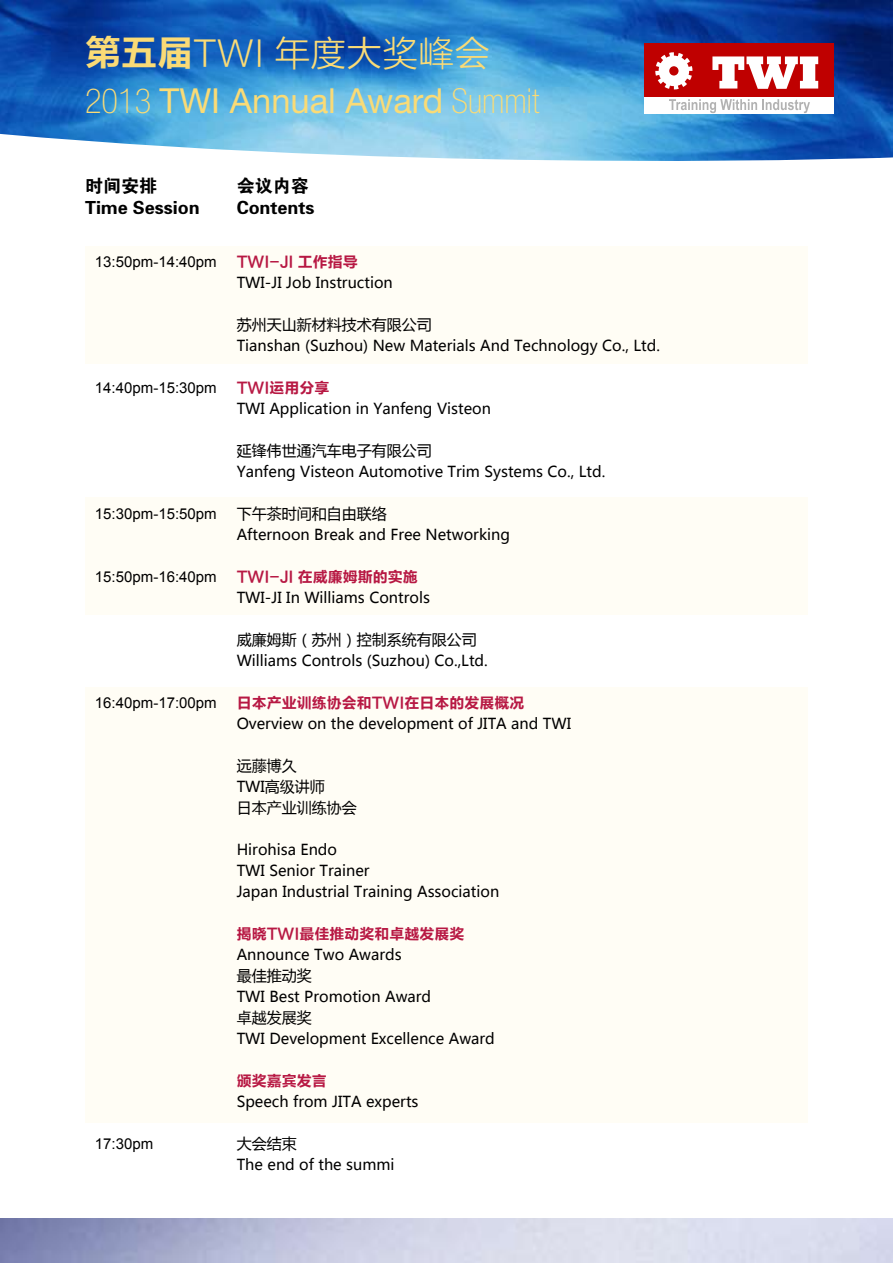
<style>
.page{position:relative;width:893px;height:1263px;background:#fff}
.page>*{position:absolute;margin:0;border:0;box-sizing:border-box;transform-origin:0 0}
.t1{font:36px "FZLTXHK";color:#fadb76}
.t2{font:34.5px "Helvetica Neue LT Std";color:#fadb76}
.t3{font:18px/21.6px "FZDHTJW GB1 0";color:#000}
.t4{font:15px/21px "Microsoft Ya Hei";color:#000}
.t5{font:15px "Arial";color:#000}
.t6{font:15px "FZLTCHK GBK1 0";color:#b71843}
.s1{font-family:"FZLTCHK GBK1 0"}
.s2{font-weight:100;font-stretch:condensed}
</style>
<div class="page">
<img style="left:0;top:0;width:892px;height:161px">
<div style="left:644px;top:44px;width:189px;height:54px;background:#bf0000"></div>
<div style="left:644px;top:97px;width:189px;height:17px;background:#fff"></div>
<svg style="left:712px;top:56px;width:106px;height:33px"></svg>
<svg style="left:669px;top:99px;width:141px;height:14px"></svg>
<svg style="left:655px;top:52px;width:37px;height:37px"></svg>
<div style="left:85px;top:497px;width:723px;height:117px;background:#fffdf5"></div>
<div style="left:85px;top:687px;width:723px;height:436px;background:#fffdf5"></div>
<div style="left:85px;top:246px;width:723px;height:117px;background:#fffdf5"></div>
<h1 class="t1" style="left:85px;top:34px;width:407px"><span class="s1">第五届</span>TWI 年度大奖峰会</h1>
<h2 class="t2" style="left:85px;top:80px;width:455px"><span class="s2">2013</span> TWI Annual Award <span class="s2">Summit</span></h2>
<p class="t3" style="left:85px;top:176px;width:116px">时间安排<br>Time Session</p>
<p class="t3" style="left:237px;top:176px;width:79px">会议内容<br>Contents</p>
<p class="t5" style="left:95px;top:252px;width:123px">13:50pm-14:40pm</p>
<p class="t5" style="left:95px;top:378px;width:123px">14:40pm-15:30pm</p>
<p class="t5" style="left:95px;top:504px;width:123px">15:30pm-15:50pm</p>
<p class="t5" style="left:95px;top:567px;width:123px">15:50pm-16:40pm</p>
<p class="t5" style="left:95px;top:693px;width:123px">16:40pm-17:00pm</p>
<p class="t5" style="left:95px;top:1134px;width:60px">17:30pm</p>
<p class="t6" style="left:237px;top:253px;width:123px">TWI-JI 工作指导</p>
<p class="t4" style="left:237px;top:271px;width:158px">TWI-JI Job Instruction</p>
<p class="t4" style="left:237px;top:313px;width:425px">苏州天山新材料技术有限公司<br>Tianshan (Suzhou) New Materials And Technology Co., Ltd.</p>
<p class="t6" style="left:237px;top:379px;width:94px">TWI运用分享</p>
<p class="t4" style="left:237px;top:397px;width:256px">TWI Application in Yanfeng Visteon</p>
<p class="t4" style="left:237px;top:439px;width:370px">延锋伟世通汽车电子有限公司<br>Yanfeng Visteon Automotive Trim Systems Co., Ltd.</p>
<p class="t4" style="left:237px;top:502px;width:275px">下午茶时间和自由联络<br>Afternoon Break and Free Networking</p>
<p class="t6" style="left:237px;top:568px;width:183px">TWI-JI 在威廉姆斯的实施</p>
<p class="t4" style="left:237px;top:586px;width:195px">TWI-JI In Williams Controls</p>
<p class="t4" style="left:237px;top:628px;width:253px">威廉姆斯（苏州）控制系统有限公司<br>Williams Controls (Suzhou) Co.,Ltd.</p>
<p class="t6" style="left:237px;top:694px;width:289px">日本产业训练协会和TWI在日本的发展概况</p>
<p class="t4" style="left:237px;top:712px;width:336px">Overview on the development of JITA and TWI</p>
<p class="t4" style="left:237px;top:754px;width:121px">远藤博久<br>TWI高级讲师<br>日本产业训练协会</p>
<p class="t4" style="left:237px;top:838px;width:264px">Hirohisa Endo<br>TWI Senior Trainer<br>Japan Industrial Training Association</p>
<p class="t6" style="left:237px;top:925px;width:229px">揭晓TWI最佳推动奖和卓越发展奖</p>
<p class="t4" style="left:237px;top:943px;width:260px">Announce Two Awards<br>最佳推动奖<br>TWI Best Promotion Award<br>卓越发展奖<br>TWI Development Excellence Award</p>
<p class="t6" style="left:237px;top:1072px;width:91px">颁奖嘉宾发言</p>
<p class="t4" style="left:237px;top:1090px;width:183px">Speech from JITA experts</p>
<p class="t4" style="left:237px;top:1132px;width:159px">大会结束<br>The end of the summi</p>
</div>
